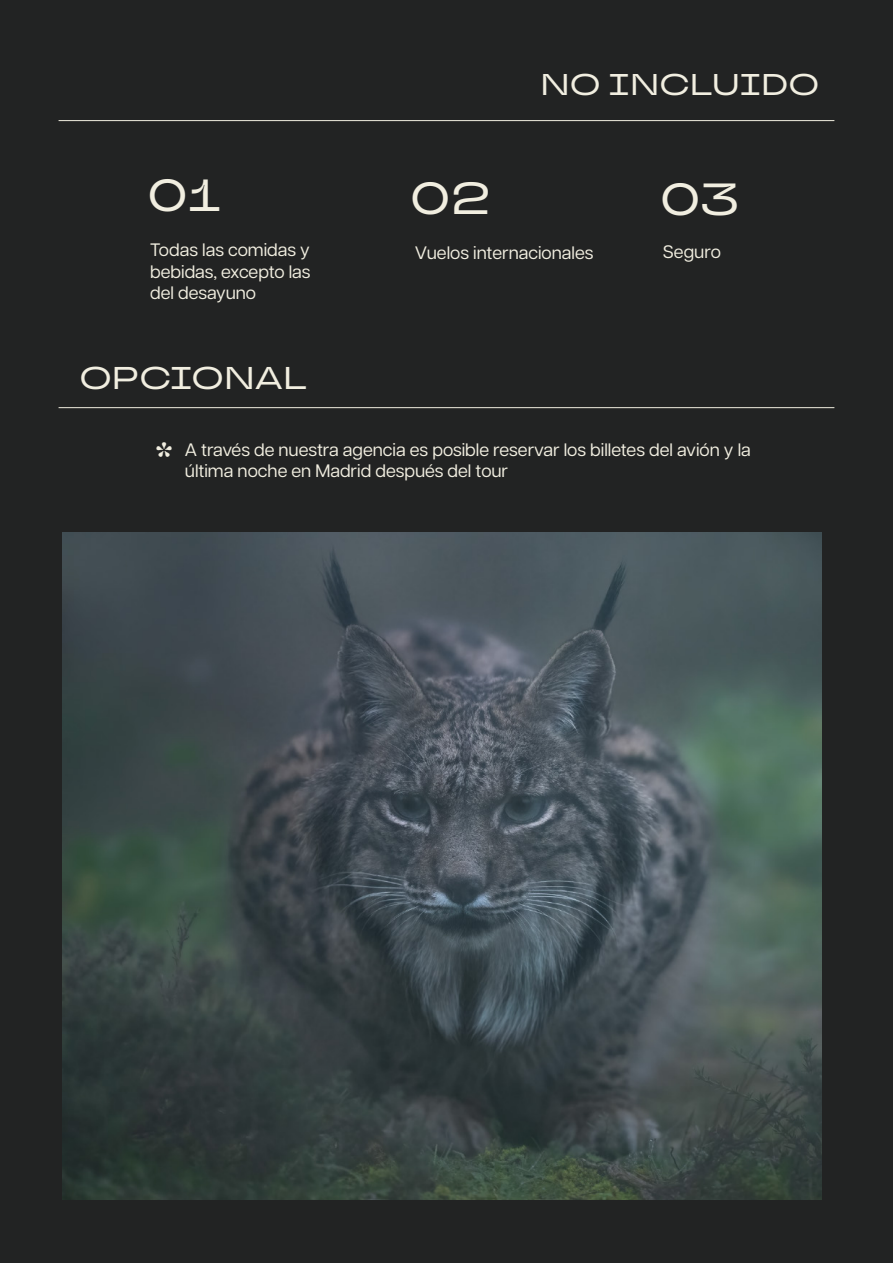
<style>
.page{position:relative;width:893px;height:1263px;background:#222323}
.page>*{position:absolute;margin:0;border:0;box-sizing:border-box;transform-origin:0 0}
.t1{font:500 45px "TT Travels Next";color:#f1eee0}
.t2{font:500 31.5px "TT Travels Next";color:#f1eee0}
.t3{font:500 30px "TT Travels Next";color:#f1eee0}
.t4{font:18px/21.6px "Articulat CF";color:#f1eee0;text-align:justify}
</style>
<div class="page">
<hr style="left:59px;top:120px;width:775px;height:1px;background:#f1eee0">
<hr style="left:59px;top:407px;width:775px;height:1px;background:#f1eee0">
<img style="left:63px;top:532px;width:758px;height:667px">
<h3 class="t3" style="left:540px;top:65px;width:280px">NO INCLUIDO</h3>
<h1 class="t1" style="left:147px;top:166px;width:75px">01</h1>
<h1 class="t1" style="left:410px;top:169px;width:82px">02</h1>
<h1 class="t1" style="left:660px;top:170px;width:81px">03</h1>
<p class="t4" style="left:150px;top:238px;width:162px">Todas las comidas y bebidas, excepto las del desayuno</p>
<p class="t4" style="left:415px;top:241px;width:180px">Vuelos internacionales</p>
<p class="t4" style="left:663px;top:240px;width:59px">Seguro</p>
<h2 class="t2" style="left:80px;top:358px;width:229px">OPCIONAL</h2>
<p class="t4" style="left:155px;top:437px;width:598px;text-indent:30px">A través de nuestra agencia es posible reservar los billetes del avión y la <sup>*</sup> última noche en Madrid después del tour</p>
</div>
